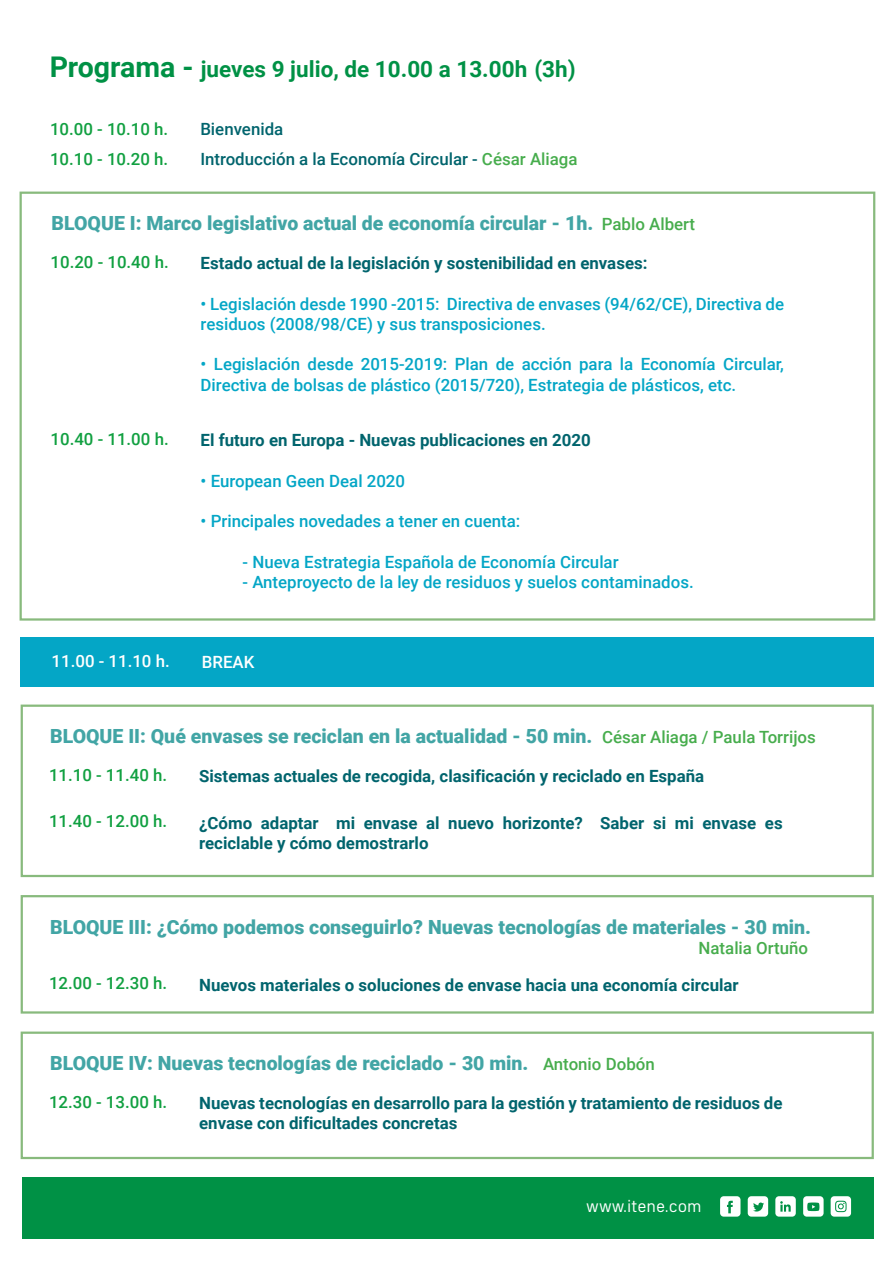
<style>
.page{position:relative;width:893px;height:1263px;background:#fff}
.page>*{position:absolute;margin:0;border:0;box-sizing:border-box;transform-origin:0 0}
.t1{font:700 22.5px "Roboto";color:#009145}
.t2{font:900 19.5px "Roboto";color:#42a5a5}
.t3{font:700 16.8px/20.2px "Roboto";color:#00646d}
.t4{font:500 16.8px/20.2px "Roboto";color:#04a6c6}
.t5{font:500 16.8px "Roboto";color:#11a041}
.t6{font:500 16.8px "Roboto";color:#00646d}
.t7{font:500 16.8px "Roboto";color:#fff}
.t8{font:16.8px "FS Industrie";color:#fff}
.t9{font:500 16.8px "Roboto";color:#47ad4d}
.s1{font-size:28.5px}
.s2{color:#47ad4d}
.s3{font-weight:500;font-size:16.8px;color:#47ad4d}
</style>
<div class="page">
<div style="left:0;top:1177px;width:890px;height:61px;background:#009145"></div>
<svg style="left:803px;top:1196px;width:20px;height:21px"></svg>
<svg style="left:830px;top:1196px;width:21px;height:21px"></svg>
<svg style="left:720px;top:1196px;width:20px;height:21px"></svg>
<svg style="left:747px;top:1196px;width:21px;height:21px"></svg>
<svg style="left:775px;top:1196px;width:20px;height:21px"></svg>
<div style="left:0;top:0;width:22px;height:1263px;background:#fff"></div>
<div style="left:874px;top:0;width:18px;height:1263px;background:#fff"></div>
<div style="left:20px;top:192px;width:855px;height:429px;border:2px solid #88ba7d"></div>
<div style="left:21px;top:705px;width:852px;height:172px;border:2px solid #88ba7d"></div>
<div style="left:21px;top:1032px;width:852px;height:127px;border:2px solid #88ba7d"></div>
<div style="left:21px;top:895px;width:852px;height:119px;border:2px solid #88ba7d"></div>
<div style="left:20px;top:638px;width:854px;height:49px;background:#04a6c6"></div>
<h1 class="t1" style="left:49px;top:53px;width:527px"><span class="s1">Programa -</span> jueves 9 julio, de 10.00 a 13.00h (3h)</h1>
<p class="t5" style="left:50px;top:117px;width:120px">10.00 - 10.10 h.</p>
<p class="t6" style="left:200px;top:118px;width:84px">Bienvenida</p>
<p class="t5" style="left:50px;top:147px;width:120px">10.10 - 10.20 h.</p>
<p class="t6" style="left:200px;top:148px;width:379px">Introducción a la Economía Circular - <span class="s2">César Aliaga</span></p>
<p class="t2" style="left:52px;top:209px;width:645px">BLOQUE I: Marco legislativo actual de economía circular - 1h. <span class="s3">Pablo Albert</span></p>
<p class="t5" style="left:50px;top:250px;width:120px">10.20 - 10.40 h.</p>
<p class="t5" style="left:50px;top:427px;width:120px">10.40 - 11.00 h.</p>
<p class="t3" style="left:201px;top:253px;width:448px">Estado actual de la legislación y sostenibilidad en envases:</p>
<p class="t4" style="left:201px;top:293px;width:585px">• Legislación desde 1990 -2015: Directiva de envases (94/62/CE), Directiva de residuos (2008/98/CE) y sus transposiciones.</p>
<p class="t4" style="left:201px;top:354px;width:585px">• Legislación desde 2015-2019: Plan de acción para la Economía Circular,<br>Directiva de bolsas de plástico (2015/720), Estrategia de plásticos, etc.</p>
<p class="t3" style="left:201px;top:429px;width:392px">El futuro en Europa - Nuevas publicaciones en 2020</p>
<p class="t4" style="left:201px;top:470px;width:206px">• European Geen Deal 2020</p>
<p class="t4" style="left:201px;top:510px;width:321px">• Principales novedades a tener en cuenta:</p>
<p class="t4" style="left:243px;top:551px;width:377px">- Nueva Estrategia Española de Economía Circular</p>
<p class="t4" style="left:243px;top:571px;width:452px">- Anteproyecto de la ley de residuos y suelos contaminados.</p>
<p class="t7" style="left:52px;top:649px;width:120px">11.00 - 11.10 h.</p>
<p class="t7" style="left:202px;top:650px;width:54px">BREAK</p>
<p class="t2" style="left:50px;top:723px;width:767px">BLOQUE II: Qué envases se reciclan en la actualidad - 50 min. <span class="s3">César Aliaga / Paula Torrijos</span></p>
<p class="t5" style="left:49px;top:763px;width:120px">11.10 - 11.40 h.</p>
<p class="t3" style="left:199px;top:765px;width:506px">Sistemas actuales de recogida, clasificación y reciclado en España</p>
<p class="t3" style="left:199px;top:812px;width:585px">¿Cómo adaptar mi envase al nuevo horizonte? Saber si mi envase es reciclable y cómo demostrarlo</p>
<p class="t5" style="left:49px;top:810px;width:120px">11.40 - 12.00 h.</p>
<p class="t2" style="left:50px;top:913px;width:762px">BLOQUE III: ¿Cómo podemos conseguirlo? Nuevas tecnologías de materiales - 30 min.</p>
<p class="t9" style="left:698px;top:936px;width:111px">Natalia Ortuño</p>
<p class="t5" style="left:49px;top:972px;width:120px">12.00 - 12.30 h.</p>
<p class="t3" style="left:199px;top:974px;width:541px">Nuevos materiales o soluciones de envase hacia una economía circular</p>
<p class="t2" style="left:50px;top:1050px;width:606px">BLOQUE IV: Nuevas tecnologías de reciclado - 30 min. <span class="s3">Antonio Dobón</span></p>
<p class="t5" style="left:49px;top:1090px;width:120px">12.30 - 13.00 h.</p>
<p class="t3" style="left:199px;top:1093px;width:585px">Nuevas tecnologías en desarrollo para la gestión y tratamiento de residuos de envase con dificultades concretas</p>
<p class="t8" style="left:586px;top:1196px;width:117px">www.itene.com</p>
</div>
